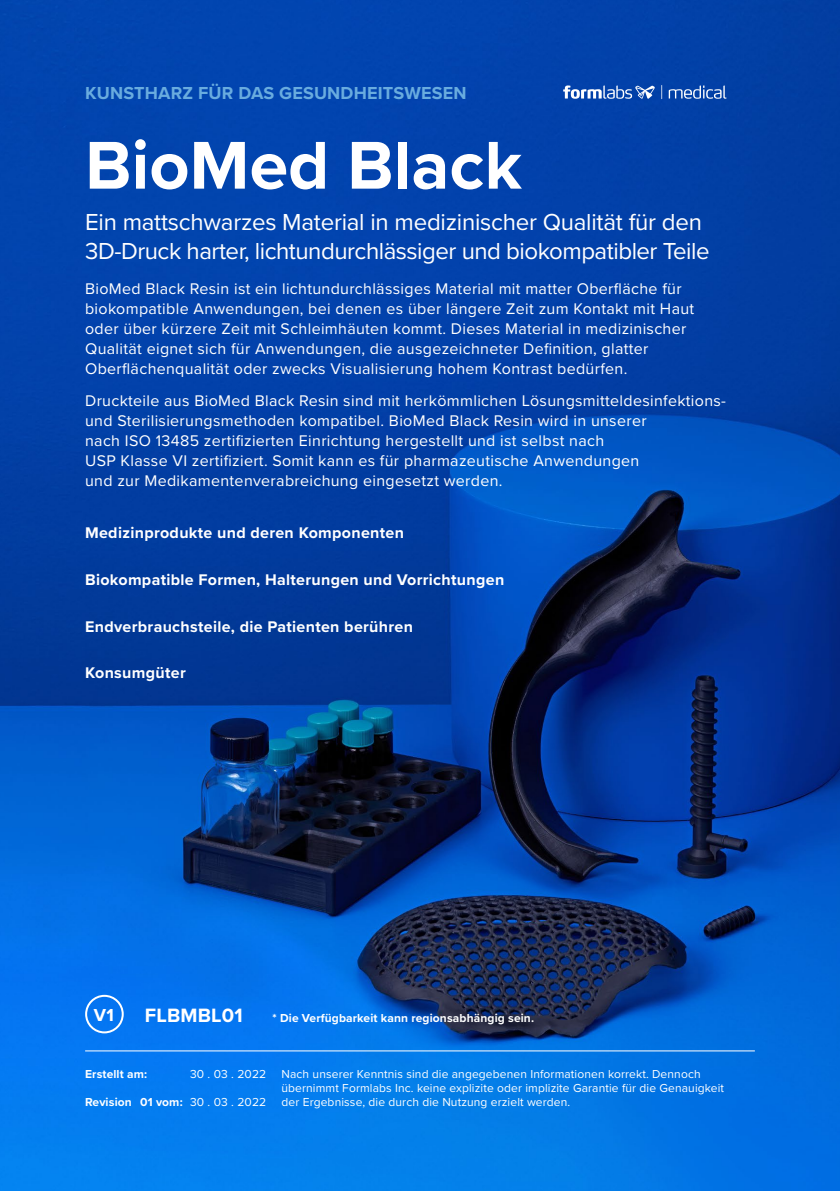
<style>
.page{position:relative;width:840px;height:1191px;background:#fff}
.page>*{position:absolute;margin:0;border:0;box-sizing:border-box;transform-origin:0 0}
.t1{font:700 70px "Proxima Nova";color:#fff}
.t2{font:24px/28.8px "Proxima Nova";letter-spacing:-.02em;color:#fff}
.t3{font:700 20px "Proxima Nova";letter-spacing:.01em;color:#fff}
.t4{font:700 18px "Proxima Nova";letter-spacing:.01em;color:#69acdf}
.t5{font:700 18px "Proxima Nova";color:#fff}
.t6{font:16px/20px "Proxima Nova";letter-spacing:.02em;color:#fff}
.t7{font:700 16px "Proxima Nova";letter-spacing:.02em;color:#fff}
.t8{font:12px/14px "Proxima Nova";letter-spacing:.01em;color:#fff}
.t9{font:700 12px "Proxima Nova";letter-spacing:.01em;color:#fff}
.s1{font-weight:400}
</style>
<div class="page">
<img style="left:0;top:0;width:839px;height:1191px">
<hr style="left:85px;top:1050px;width:669px;height:1px;background:#fff">
<div style="left:85px;top:994px;width:39px;height:39px;border:2px solid #fff;border-radius:50%"></div>
<svg style="left:563px;top:85px;width:91px;height:14px"></svg>
<svg style="left:661px;top:85px;width:1px;height:14px"></svg>
<svg style="left:668px;top:85px;width:58px;height:14px"></svg>
<p class="t4" style="left:85px;top:80px;width:383px">KUNSTHARZ FÜR DAS GESUNDHEITSWESEN</p>
<h1 class="t1" style="left:85px;top:113px;width:438px">BioMed Black</h1>
<h2 class="t2" style="left:85px;top:207px;width:625px">Ein mattschwarzes Material in medizinischer Qualität für den<br>3D-Druck harter, lichtundurchlässiger und biokompatibler Teile</h2>
<p class="t6" style="left:85px;top:278px;width:610px">BioMed Black Resin ist ein lichtundurchlässiges Material mit matter Oberfläche für biokompatible Anwendungen, bei denen es über längere Zeit zum Kontakt mit Haut oder über kürzere Zeit mit Schleimhäuten kommt. Dieses Material in medizinischer Qualität eignet sich für Anwendungen, die ausgezeichneter Definition, glatter Oberflächenqualität oder zwecks Visualisierung hohem Kontrast bedürfen.</p>
<p class="t6" style="left:85px;top:390px;width:642px">Druckteile aus BioMed Black Resin sind mit herkömmlichen Lösungsmitteldesinfektions&shy;und Sterilisierungsmethoden kompatibel. BioMed Black Resin wird in unserer<br>nach ISO 13485 zertifizierten Einrichtung hergestellt und ist selbst nach<br>USP Klasse VI zertifiziert. Somit kann es für pharmazeutische Anwendungen<br>und zur Medikamentenverabreichung eingesetzt werden.</p>
<p class="t7" style="left:85px;top:521px;width:320px">Medizinprodukte und deren Komponenten</p>
<p class="t7" style="left:85px;top:567px;width:420px">Biokompatible Formen, Halterungen und Vorrichtungen</p>
<p class="t7" style="left:85px;top:614px;width:329px">Endverbrauchsteile, die Patienten berühren</p>
<p class="t7" style="left:85px;top:661px;width:102px">Konsumgüter</p>
<p class="t5" style="left:94px;top:1001px;width:21px">V1</p>
<p class="t3" style="left:145px;top:1000px;width:99px">FLBMBL01</p>
<p class="t9" style="left:272px;top:1009px;width:263px">* Die Verfügbarkeit kann regionsabhängig sein.</p>
<p class="t9" style="left:85px;top:1065px;width:64px">Erstellt am:</p>
<p class="t8" style="left:190px;top:1066px;width:78px">30 . 03 . 2022</p>
<p class="t8" style="left:281px;top:1066px;width:444px">Nach unserer Kenntnis sind die angegebenen Informationen korrekt. Dennoch übernimmt Formlabs Inc. keine explizite oder implizite Garantie für die Genauigkeit</p>
<p class="t9" style="left:85px;top:1093px;width:182px">Revision 01 vom: <span class="s1">30 . 03 . 2022</span></p>
<p class="t8" style="left:281px;top:1094px;width:290px">der Ergebnisse, die durch die Nutzung erzielt werden.</p>
</div>
